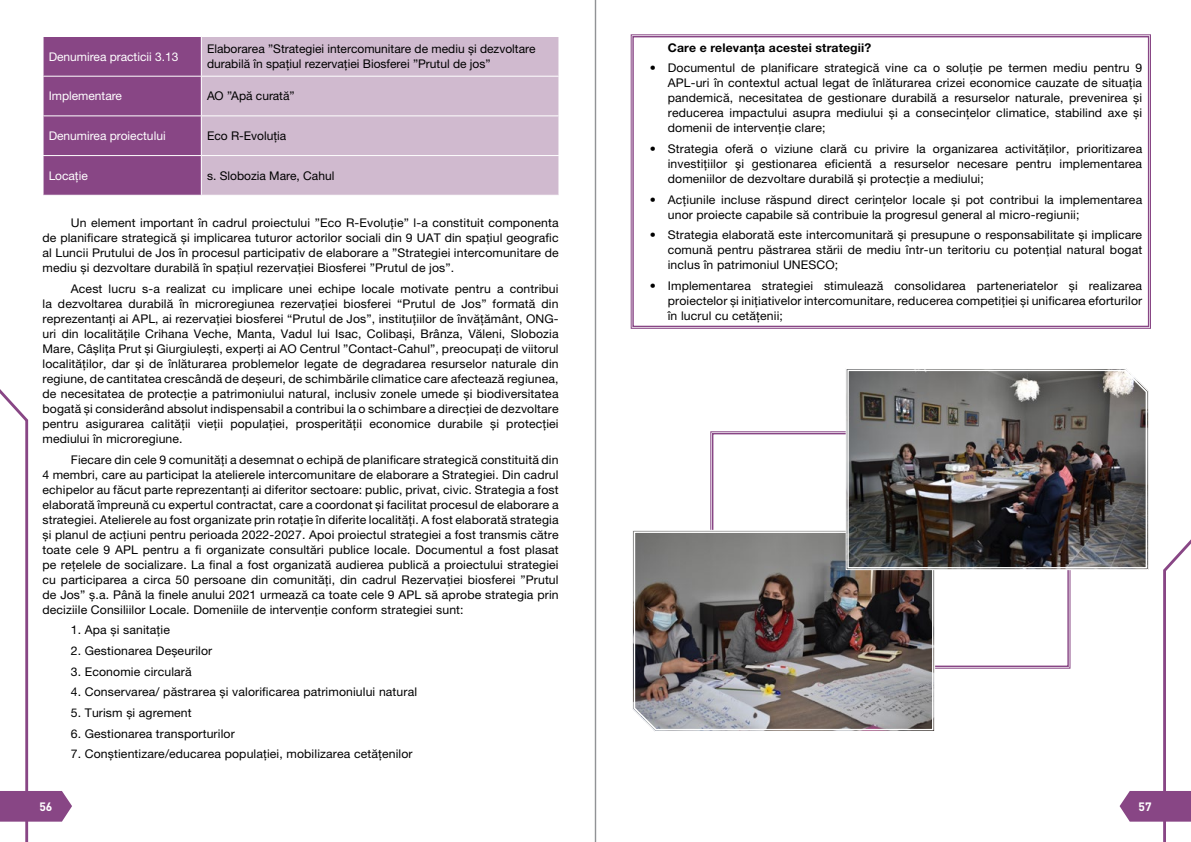
<style>
.page{position:relative;width:1191px;height:842px;background:#fff}
.page>*{position:absolute;margin:0;border:0;box-sizing:border-box;transform-origin:0 0}
.t1{font:12px/15px "Helvetica Neue LTW1 G";letter-spacing:.01em;color:#000;text-align:justify}
.t2{font:12px "Helvetica Neue LTW1 G";color:#fff}
.t3{font:700 12px "Helvetica Neue LTW1 G";letter-spacing:.01em;color:#000}
.t4{font:700 12px "DIN Pro";color:#fff}
</style>
<div class="page">
<svg style="left:0;top:389px;width:72px;height:453px"></svg>
<svg style="left:1119px;top:529px;width:72px;height:313px"></svg>
<hr style="left:595px;top:0;width:1px;height:842px;background:#919396">
<div style="left:44px;top:37px;width:157px;height:158px;background:#884685"></div>
<div style="left:202px;top:37px;width:356px;height:158px;background:#d0bacf"></div>
<hr style="left:43px;top:76px;width:158px;height:1px;background:#fff">
<hr style="left:201px;top:76px;width:358px;height:1px;background:#fff">
<hr style="left:43px;top:115px;width:158px;height:1px;background:#fff">
<hr style="left:201px;top:115px;width:358px;height:1px;background:#fff">
<hr style="left:43px;top:155px;width:158px;height:1px;background:#fff">
<hr style="left:201px;top:155px;width:358px;height:1px;background:#fff">
<svg style="left:630px;top:34px;width:521px;height:295px"></svg>
<div style="left:632px;top:36px;width:517px;height:291px;border:1px solid #884685"></div>
<svg style="left:710px;top:431px;width:360px;height:238px"></svg>
<img style="left:633px;top:531px;width:301px;height:200px">
<img style="left:846px;top:369px;width:301px;height:200px">
<p class="t2" style="left:49px;top:49px;width:131px">Denumirea practicii 3.13</p>
<p class="t1" style="left:207px;top:42px;width:330px;line-height:14.4px">Elaborarea ”Strategiei intercomunitare de mediu și dezvoltare durabilă în spațiul rezervației Biosferei ”Prutul de jos”</p>
<p class="t2" style="left:49px;top:89px;width:75px">Implementare</p>
<p class="t1" style="left:207px;top:88px;width:89px">AO ”Apă curată”</p>
<p class="t2" style="left:49px;top:128px;width:118px">Denumirea proiectului</p>
<p class="t1" style="left:207px;top:128px;width:81px">Eco R-Evoluția</p>
<p class="t2" style="left:49px;top:168px;width:41px">Locație</p>
<p class="t1" style="left:207px;top:168px;width:129px">s. Slobozia Mare, Cahul</p>
<p class="t1" style="left:43px;top:216px;width:517px;text-indent:28px">Un element important în cadrul proiectului ”Eco R-Evoluție” l-a constituit componenta de planificare strategică și implicarea tuturor actorilor sociali din 9 UAT din spațiul geografic al Luncii Prutului de Jos în procesul participativ de elaborare a ”Strategiei intercomunitare de mediu și dezvoltare durabilă în spațiul rezervației Biosferei ”Prutul de jos”.</p>
<p class="t1" style="left:43px;top:281px;width:517px;text-indent:28px">Acest lucru s-a realizat cu implicare unei echipe locale motivate pentru a contribui la dezvoltarea durabilă în microregiunea rezervației biosferei “Prutul de Jos” formată din reprezentanți ai APL, ai rezervației biosferei “Prutul de Jos”, instituțiilor de învățământ, ONG&shy;uri din localitățile Crihana Veche, Manta, Vadul lui Isac, Colibași, Brânza, Văleni, Slobozia Mare, Câșlița Prut și Giurgiulești, experți ai AO Centrul ”Contact-Cahul”, preocupați de viitorul localităților, dar și de înlăturarea problemelor legate de degradarea resurselor naturale din regiune, de cantitatea crescândă de deșeuri, de schimbările climatice care afectează regiunea, de necesitatea de protecție a patrimoniului natural, inclusiv zonele umede și biodiversitatea bogată și considerând absolut indispensabil a contribui la o schimbare a direcției de dezvoltare pentru asigurarea calității vieții populației, prosperității economice durabile și protecției mediului în microregiune.</p>
<p class="t1" style="left:43px;top:452px;width:517px;text-indent:28px">Fiecare din cele 9 comunități a desemnat o echipă de planificare strategică constituită din 4 membri, care au participat la atelierele intercomunitare de elaborare a Strategiei. Din cadrul echipelor au făcut parte reprezentanți ai diferitor sectoare: public, privat, civic. Strategia a fost elaborată împreună cu expertul contractat, care a coordonat și facilitat procesul de elaborare a strategiei. Atelierele au fost organizate prin rotație în diferite localități. A fost elaborată strategia și planul de acțiuni pentru perioada 2022-2027. Apoi proiectul strategiei a fost transmis către toate cele 9 APL pentru a fi organizate consultări publice locale. Documentul a fost plasat pe rețelele de socializare. La final a fost organizată audierea publică a proiectului strategiei cu participarea a circa 50 persoane din comunități, din cadrul Rezervației biosferei ”Prutul de Jos” ș.a. Până la finele anului 2021 urmează ca toate cele 9 APL să aprobe strategia prin deciziile Consiliilor Locale. Domeniile de intervenție conform strategiei sunt:</p>
<p class="t1" style="left:71px;top:623px;width:101px">1. Apa și sanitație</p>
<p class="t1" style="left:71px;top:643px;width:143px">2. Gestionarea Deșeurilor</p>
<p class="t1" style="left:71px;top:664px;width:122px">3. Economie circulară</p>
<p class="t1" style="left:71px;top:685px;width:348px">4. Conservarea/ păstrarea și valorificarea patrimoniului natural</p>
<p class="t1" style="left:71px;top:705px;width:122px">5. Turism și agrement</p>
<p class="t1" style="left:71px;top:726px;width:165px">6. Gestionarea transporturilor</p>
<p class="t1" style="left:71px;top:747px;width:343px">7. Conștientizare/educarea populației, mobilizarea cetățenilor</p>
<p class="t3" style="left:668px;top:40px;width:205px">Care e relevanța acestei strategii?</p>
<p class="t1" style="left:668px;top:60px;width:476px;text-indent:-18px">• Documentul de planificare strategică vine ca o soluție pe termen mediu pentru 9<br>APL-uri în contextul actual legat de înlăturarea crizei economice cauzate de situația pandemică, necesitatea de gestionare durabilă a resurselor naturale, prevenirea și reducerea impactului asupra mediului și a consecințelor climatice, stabilind axe și domenii de intervenție clare;</p>
<p class="t1" style="left:668px;top:141px;width:476px;text-indent:-18px">• Strategia oferă o viziune clară cu privire la organizarea activităților, prioritizarea investițiilor şi gestionarea eficientă a resurselor necesare pentru implementarea domeniilor de dezvoltare durabilă și protecție a mediului;</p>
<p class="t1" style="left:668px;top:192px;width:476px;text-indent:-18px">• Acțiunile incluse răspund direct cerințelor locale și pot contribui la implementarea unor proiecte capabile să contribuie la progresul general al micro-regiunii;</p>
<p class="t1" style="left:668px;top:227px;width:476px;text-indent:-18px">• Strategia elaborată este intercomunitară și presupune o responsabilitate și implicare comună pentru păstrarea stării de mediu într-un teritoriu cu potențial natural bogat inclus în patrimoniul UNESCO;</p>
<p class="t1" style="left:668px;top:278px;width:476px;text-indent:-18px">• Implementarea strategiei stimulează consolidarea parteneriatelor și realizarea proiectelor și inițiativelor intercomunitare, reducerea competiției și unificarea eforturilor în lucrul cu cetățenii;</p>
<p class="t4" style="left:39px;top:796px;width:15px">56</p>
<p class="t4" style="left:1138px;top:796px;width:15px">57</p>
</div>
